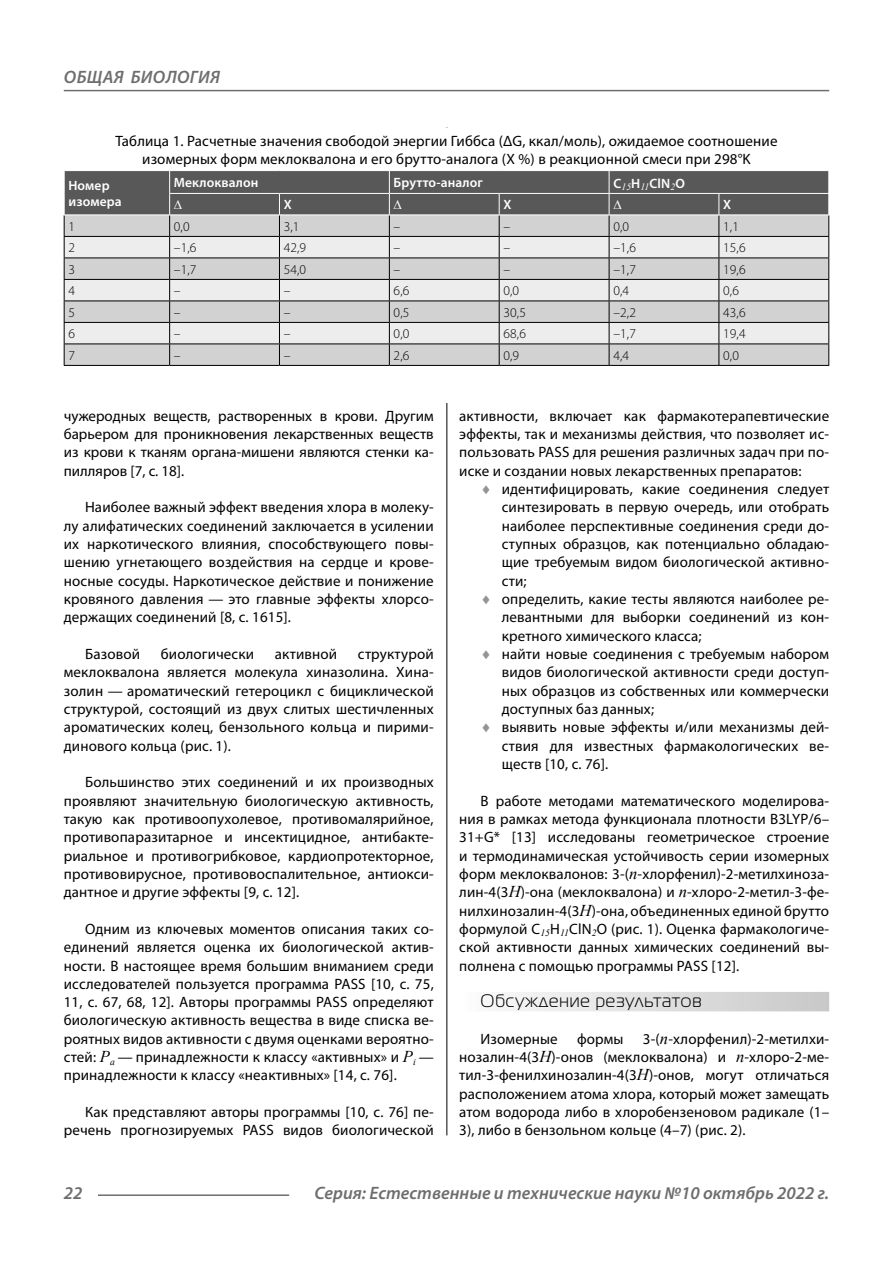
<style>
.page{position:relative;width:893px;height:1263px;background:#fff}
.page>*{position:absolute;margin:0;border:0;box-sizing:border-box;transform-origin:0 0}
.t1{font:italic 600 18px "Myriad Pro";color:#6e6e6e}
.Subheader{font:18px "Magistral C";letter-spacing:.05em;color:#000}
.t2{font:italic 600 18px "Myriad Pro";letter-spacing:.02em;color:#6e6e6e}
.Normal{font:15px/18.3px "Myriad Pro";letter-spacing:.01em;color:#000;text-align:justify}
.podpis{font:15px/18.3px "Myriad Pro";letter-spacing:.01em;color:#000;text-align:center}
.Tab_content{font:300 13.5px "Myriad Pro";letter-spacing:.01em;color:#000}
.Tab_header{font:600 13.5px/16.2px "Myriad Pro";letter-spacing:.01em;color:#fff}
.s1{font-family:"Times New Roman";font-style:italic;font-size:16.5px}
.s2{color:#949494}
</style>
<div class="page">
<hr style="left:446px;top:128px;width:1px;height:1007px;background:#000">
<div style="left:459px;top:992px;width:370px;height:19px;background:linear-gradient(to right,#fcfcfc,#c8c8c8)"></div>
<hr style="left:64px;top:365px;width:106px;height:1px;background:#000">
<hr style="left:170px;top:365px;width:109px;height:1px;background:#000">
<hr style="left:279px;top:365px;width:110px;height:1px;background:#000">
<hr style="left:389px;top:365px;width:110px;height:1px;background:#000">
<hr style="left:499px;top:365px;width:110px;height:1px;background:#000">
<hr style="left:609px;top:365px;width:110px;height:1px;background:#000">
<hr style="left:719px;top:365px;width:110px;height:1px;background:#000">
<hr style="left:98px;top:1194px;width:191px;height:2px;background:#6e6e6e">
<hr style="left:64px;top:90px;width:765px;height:1px;background:#6e6e6e">
<svg style="left:64px;top:171px;width:765px;height:194px;background:#b8b8b8"></svg>
<p class="t2" style="left:64px;top:66px;width:157px">ОБЩАЯ БИОЛОГИЯ</p>
<p class="podpis" style="left:115px;top:131px;width:664px">Таблица 1. Расчетные значения свободой энергии Гиббса (ΔG, ккал/моль), ожидаемое соотношение изомерных форм меклоквалона и его брутто-аналога (X %) в реакционной смеси при 298°K</p>
<p class="Tab_header" style="left:68px;top:177px;width:55px">Номер изомера</p>
<p class="Tab_header" style="left:174px;top:174px;width:86px">Меклоквалон</p>
<p class="Tab_header" style="left:394px;top:174px;width:91px">Брутто-аналог</p>
<p class="Tab_header" style="left:613px;top:175px;width:73px">C<sub>15</sub>H<sub>11</sub>ClN<sub>2</sub>O</p>
<p class="Tab_header" style="left:284px;top:196px;width:10px">Х</p>
<p class="Tab_header" style="left:503px;top:196px;width:10px">Х</p>
<p class="Tab_header" style="left:723px;top:196px;width:10px">Х</p>
<p class="Tab_content" style="left:68px;top:218px;width:8px">1</p>
<p class="Tab_content" style="left:174px;top:218px;width:17px">0,0</p>
<p class="Tab_content" style="left:284px;top:218px;width:17px">3,1</p>
<p class="Tab_content" style="left:394px;top:218px;width:8px">–</p>
<p class="Tab_content" style="left:503px;top:218px;width:8px">–</p>
<p class="Tab_content" style="left:613px;top:218px;width:17px">0,0</p>
<p class="Tab_content" style="left:723px;top:218px;width:17px">1,1</p>
<p class="Tab_content" style="left:68px;top:240px;width:8px">2</p>
<p class="Tab_content" style="left:174px;top:240px;width:24px">–1,6</p>
<p class="Tab_content" style="left:284px;top:240px;width:24px">42,9</p>
<p class="Tab_content" style="left:394px;top:240px;width:8px">–</p>
<p class="Tab_content" style="left:503px;top:240px;width:8px">–</p>
<p class="Tab_content" style="left:613px;top:240px;width:24px">–1,6</p>
<p class="Tab_content" style="left:723px;top:240px;width:24px">15,6</p>
<p class="Tab_content" style="left:68px;top:261px;width:8px">3</p>
<p class="Tab_content" style="left:174px;top:261px;width:24px">–1,7</p>
<p class="Tab_content" style="left:284px;top:261px;width:24px">54,0</p>
<p class="Tab_content" style="left:394px;top:261px;width:8px">–</p>
<p class="Tab_content" style="left:503px;top:261px;width:8px">–</p>
<p class="Tab_content" style="left:613px;top:261px;width:24px">–1,7</p>
<p class="Tab_content" style="left:723px;top:261px;width:24px">19,6</p>
<p class="Tab_content" style="left:68px;top:283px;width:8px">4</p>
<p class="Tab_content" style="left:174px;top:283px;width:8px">–</p>
<p class="Tab_content" style="left:284px;top:283px;width:8px">–</p>
<p class="Tab_content" style="left:394px;top:283px;width:17px">6,6</p>
<p class="Tab_content" style="left:503px;top:283px;width:17px">0,0</p>
<p class="Tab_content" style="left:613px;top:283px;width:17px">0,4</p>
<p class="Tab_content" style="left:723px;top:283px;width:17px">0,6</p>
<p class="Tab_content" style="left:68px;top:304px;width:8px">5</p>
<p class="Tab_content" style="left:174px;top:304px;width:8px">–</p>
<p class="Tab_content" style="left:284px;top:304px;width:8px">–</p>
<p class="Tab_content" style="left:394px;top:304px;width:17px">0,5</p>
<p class="Tab_content" style="left:503px;top:304px;width:24px">30,5</p>
<p class="Tab_content" style="left:613px;top:304px;width:24px">–2,2</p>
<p class="Tab_content" style="left:723px;top:304px;width:24px">43,6</p>
<p class="Tab_content" style="left:68px;top:326px;width:8px">6</p>
<p class="Tab_content" style="left:174px;top:326px;width:8px">–</p>
<p class="Tab_content" style="left:284px;top:326px;width:8px">–</p>
<p class="Tab_content" style="left:394px;top:326px;width:17px">0,0</p>
<p class="Tab_content" style="left:503px;top:326px;width:24px">68,6</p>
<p class="Tab_content" style="left:613px;top:326px;width:24px">–1,7</p>
<p class="Tab_content" style="left:723px;top:326px;width:24px">19,4</p>
<p class="Tab_content" style="left:68px;top:347px;width:8px">7</p>
<p class="Tab_content" style="left:174px;top:347px;width:8px">–</p>
<p class="Tab_content" style="left:284px;top:347px;width:8px">–</p>
<p class="Tab_content" style="left:394px;top:347px;width:17px">2,6</p>
<p class="Tab_content" style="left:503px;top:347px;width:17px">0,9</p>
<p class="Tab_content" style="left:613px;top:347px;width:17px">4,4</p>
<p class="Tab_content" style="left:723px;top:347px;width:17px">0,0</p>
<p class="Normal" style="left:64px;top:406px;width:371px">чужеродных веществ, растворенных в крови. Другим барьером для проникновения лекарственных веществ из крови к тканям органа-мишени являются стенки ка&shy;пилляров [7, c. 18].</p>
<p class="Normal" style="left:64px;top:498px;width:371px;text-indent:21px">Наиболее важный эффект введения хлора в молеку&shy;лу алифатических соединений заключается в усилении их наркотического влияния, способствующего повы&shy;шению угнетающего воздействия на сердце и крове&shy;носные сосуды. Наркотическое действие и понижение кровяного давления — это главные эффекты хлорсо&shy;держащих соединений [8, c. 1615].</p>
<p class="Normal" style="left:85px;top:644px;width:57px">Базовой</p>
<p class="Normal" style="left:161px;top:644px;width:95px">биологически</p>
<p class="Normal" style="left:275px;top:644px;width:64px">активной</p>
<p class="Normal" style="left:64px;top:644px;width:371px;text-indent:294px">структурой меклоквалона является молекула хиназолина. Хина&shy;золин — ароматический гетероцикл с бициклической структурой, состоящий из двух слитых шестичленных ароматических колец, бензольного кольца и пирими&shy;динового кольца (рис. 1).</p>
<p class="Normal" style="left:64px;top:773px;width:371px;text-indent:21px">Большинство этих соединений и их производных проявляют значительную биологическую активность, такую как противоопухолевое, противомалярийное, противопаразитарное и инсектицидное, антибакте&shy;риальное и противогрибковое, кардиопротекторное, противовирусное, противовоспалительное, антиокси&shy;дантное и другие эффекты [9, c. 12].</p>
<p class="Normal" style="left:64px;top:919px;width:371px;text-indent:21px">Одним из ключевых моментов описания таких со&shy;единений является оценка их биологической актив&shy;ности. В настоящее время большим вниманием среди исследователей пользуется программа PASS [10, c. 75, 11, c. 67, 68, 12]. Авторы программы PASS определяют биологическую активность вещества в виде списка ве&shy;роятных видов активности с двумя оценками вероятно&shy;стей: <span class="s1">P</span><sub>a</sub> — принадлежности к классу «активных» и <span class="s1">P</span><sub>i</sub> — принадлежности к классу «неактивных» [14, c. 76].</p>
<p class="Normal" style="left:64px;top:1103px;width:371px;text-align:right">Как представляют авторы программы [10, c. 76] пе&shy;речень прогнозируемых PASS видов биологической</p>
<p class="Normal" style="left:459px;top:406px;width:371px">активности, включает как фармакотерапевтические эффекты, так и механизмы действия, что позволяет ис&shy;пользовать PASS для решения различных задач при по&shy;иске и создании новых лекарственных препаратов:</p>
<p class="Normal" style="left:502px;top:480px;width:329px;text-indent:-21px"><span class="s2">♦</span> идентифицировать, какие соединения следует синтезировать в первую очередь, или отобрать наиболее перспективные соединения среди до&shy;ступных образцов, как потенциально обладаю&shy;щие требуемым видом биологической активно&shy;сти;</p>
<p class="Normal" style="left:502px;top:590px;width:329px;text-indent:-21px"><span class="s2">♦</span> определить, какие тесты являются наиболее ре&shy;левантными для выборки соединений из кон&shy;кретного химического класса;</p>
<p class="Normal" style="left:502px;top:644px;width:329px;text-indent:-21px"><span class="s2">♦</span> найти новые соединения с требуемым набором видов биологической активности среди доступ&shy;ных образцов из собственных или коммерчески доступных баз данных;</p>
<p class="Normal" style="left:502px;top:718px;width:329px;text-indent:-21px"><span class="s2">♦</span> выявить новые эффекты и/или механизмы дей&shy;ствия для известных фармакологических ве&shy;ществ [10, c. 76].</p>
<p class="Normal" style="left:459px;top:791px;width:371px;text-indent:21px">В работе методами математического моделирова&shy;ния в рамках метода функционала плотности B3LYP/6– 31+G* [13] исследованы геометрическое строение и термодинамическая устойчивость серии изомерных форм меклоквалонов: 3-(<span class="s1">n</span>-хлорфенил)-2-метилхиноза&shy;лин‑4(3<span class="s1">H</span>)-она (меклоквалона) и <span class="s1">n</span>-хлоро‑2-метил‑3-фе&shy;нилхинозалин‑4(3<span class="s1">H</span>)-она, объединенных единой брутто формулой C<sub>15</sub>H<sub>11</sub>ClN<sub>2</sub>O (рис. 1). Оценка фармакологиче&shy;ской активности данных химических соединений вы&shy;полнена с помощью программы PASS [12].</p>
<p class="Subheader" style="left:480px;top:991px;width:222px">Обсуждение результатов</p>
<p class="Normal" style="left:480px;top:1029px;width:79px">Изомерные</p>
<p class="Normal" style="left:577px;top:1029px;width:48px">формы</p>
<p class="Normal" style="left:459px;top:1029px;width:371px;text-indent:184px">3-(<span class="s1">n</span>-хлорфенил)-2-метилхи&shy;нозалин‑4(3<span class="s1">H</span>)-онов (меклоквалона) и <span class="s1">n</span>-хлоро‑2-ме&shy;тил‑3-фенилхинозалин‑4(3<span class="s1">H</span>)-онов, могут отличаться расположением атома хлора, который может замещать атом водорода либо в хлоробензеновом радикале (1– 3), либо в бензольном кольце (4–7) (рис. 2).</p>
<p class="t1" style="left:64px;top:1182px;width:20px">22</p>
<p class="t1" style="left:314px;top:1182px;width:516px">Серия: Естественные и технические науки №10 октябрь 2022 г.</p>
</div>
